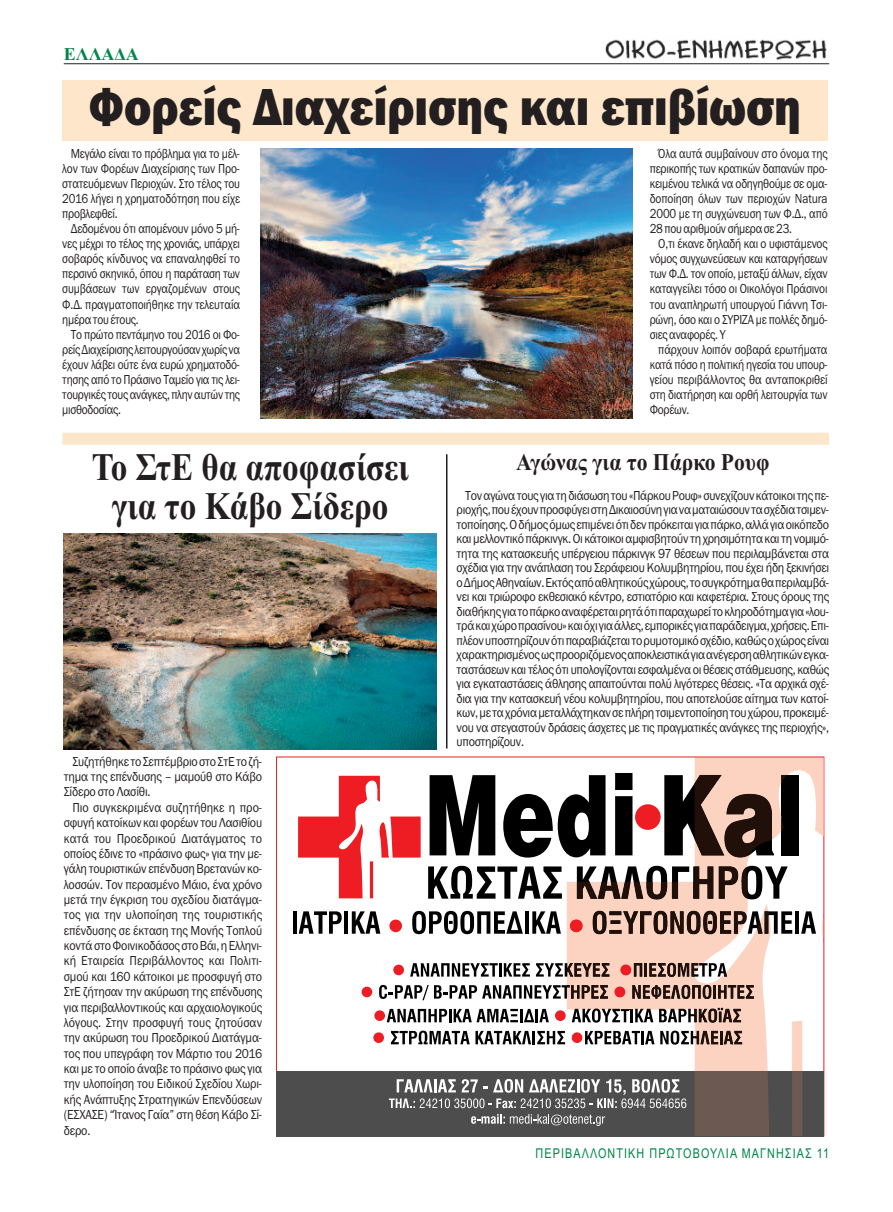
<style>
.page{position:relative;width:893px;height:1212px;background:#fff}
.page>*{position:absolute;margin:0;border:0;box-sizing:border-box;transform-origin:0 0}
.t1{font:800 54px "Franklin Gothic";color:#231f20;scale:.85 1}
.t2{font:700 39px/39px "Times New Roman";color:#231f20;text-align:center;scale:.85 1}
.t3{font:700 24px "Times New Roman";color:#231f20;scale:.9 1}
.t4{font:700 18px "Times New Roman";color:#00854a}
.t5{font:13.5px/15.3px "Franklin Gothic";letter-spacing:-.02em;color:#231f20;text-align:justify;scale:.9 1}
.t6{font:13.5px/15.1px "Franklin Gothic";letter-spacing:-.02em;color:#231f20;text-align:justify;scale:.85 1}
.t7{font:13.5px "Arial";letter-spacing:.1em;color:#00854a;scale:.8 1}
</style>
<div class="page">
<img style="left:605px;top:39px;width:222px;height:21px">
<hr style="left:64px;top:63px;width:765px;height:1px;background:#231f20">
<div style="left:62px;top:433px;width:767px;height:12px;background:#fee6ca"></div>
<div style="left:62px;top:81px;width:766px;height:60px;background:#fee6ca"></div>
<img style="left:260px;top:148px;width:372px;height:270px">
<div style="left:276px;top:1071px;width:548px;height:65px;background:#4d4d4d"></div>
<svg style="left:298px;top:776px;width:123px;height:122px"></svg>
<svg style="left:430px;top:775px;width:65px;height:80px"></svg>
<svg style="left:503px;top:794px;width:64px;height:63px"></svg>
<svg style="left:428px;top:866px;width:134px;height:32px"></svg>
<hr style="left:293px;top:911px;width:4px;height:23px;background:#000">
<svg style="left:299px;top:911px;width:43px;height:23px"></svg>
<hr style="left:344px;top:911px;width:4px;height:23px;background:#000">
<svg style="left:352px;top:911px;width:28px;height:23px"></svg>
<svg style="left:389px;top:919px;width:13px;height:13px"></svg>
<svg style="left:412px;top:911px;width:111px;height:23px"></svg>
<hr style="left:525px;top:911px;width:4px;height:23px;background:#000">
<svg style="left:532px;top:911px;width:29px;height:23px"></svg>
<svg style="left:393px;top:964px;width:11px;height:11px"></svg>
<svg style="left:410px;top:963px;width:120px;height:13px"></svg>
<svg style="left:362px;top:986px;width:10px;height:11px"></svg>
<svg style="left:374px;top:1009px;width:175px;height:13px"></svg>
<svg style="left:555px;top:1010px;width:11px;height:11px"></svg>
<svg style="left:373px;top:1032px;width:11px;height:11px"></svg>
<svg style="left:391px;top:1030px;width:174px;height:14px"></svg>
<svg style="left:389px;top:1079px;width:297px;height:29px"></svg>
<svg style="left:471px;top:1114px;width:134px;height:12px"></svg>
<svg style="left:567px;top:757px;width:257px;height:314px"></svg>
<svg style="left:824px;top:914px;width:1px;height:28px"></svg>
<hr style="left:695px;top:757px;width:129px;height:1px;background:#ee1d23">
<svg style="left:695px;top:1071px;width:107px;height:65px"></svg>
<svg style="left:664px;top:775px;width:110px;height:82px;background:#6d5a51"></svg>
<svg style="left:781px;top:817px;width:3px;height:14px"></svg>
<svg style="left:781px;top:775px;width:6px;height:8px"></svg>
<svg style="left:577px;top:866px;width:136px;height:34px"></svg>
<svg style="left:719px;top:866px;width:69px;height:33px"></svg>
<svg style="left:570px;top:919px;width:13px;height:14px"></svg>
<svg style="left:593px;top:911px;width:199px;height:23px;background:#877167"></svg>
<svg style="left:536px;top:963px;width:73px;height:14px"></svg>
<svg style="left:620px;top:963px;width:107px;height:15px;background:#95766e"></svg>
<svg style="left:379px;top:985px;width:229px;height:15px"></svg>
<svg style="left:614px;top:986px;width:11px;height:12px"></svg>
<svg style="left:632px;top:985px;width:122px;height:15px;background:#866c60"></svg>
<svg style="left:572px;top:1008px;width:81px;height:14px"></svg>
<svg style="left:659px;top:1008px;width:82px;height:15px"></svg>
<svg style="left:572px;top:1030px;width:170px;height:15px"></svg>
<img style="left:64px;top:533px;width:372px;height:216px">
<hr style="left:446px;top:454px;width:1px;height:294px;background:#231f20">
<h3 class="t4" style="left:64px;top:43px;width:77px">ΕΛΛΑΔΑ</h3>
<h1 class="t1" style="left:89px;top:75px;width:839px">Φορείς Διαχείρισης και επιβίωση</h1>
<p class="t6" style="left:62px;top:145px;width:211px;text-indent:9px">Μεγάλο είναι το πρόβλημα για το μέλ&shy;λον των Φορέων Διαχείρισης των Προ&shy;στατευόμενων Περιοχών. Στο τέλος του 2016 λήγει η χρηματοδότηση που είχε προβλεφθεί.</p>
<p class="t6" style="left:62px;top:221px;width:211px;text-indent:9px">Δεδομένου ότι απομένουν μόνο 5 μή&shy;νες μέχρι το τέλος της χρονιάς, υπάρχει σοβαρός κίνδυνος να επαναληφθεί το περσινό σκηνικό, όπου η παράταση των συμβάσεων των εργαζομένων στους Φ.Δ. πραγματοποιήθηκε την τελευταία ημέρα του έτους.</p>
<p class="t6" style="left:62px;top:326px;width:211px;text-indent:9px">Το πρώτο πεντάμηνο του 2016 οι Φο&shy;ρείςΔιαχείρισηςλειτουργούσανχωρίςνα έχουν λάβει ούτε ένα ευρώ χρηματοδό&shy;τησης από το Πράσινο Ταμείο για τις λει&shy;τουργικές τουςανάγκες,πληναυτών της μισθοδοσίας.</p>
<h2 class="t2" style="left:92px;top:447px;width:374px">Το ΣτΕ θα αποφασίσει για το Κάβο Σίδερο</h2>
<p class="t5" style="left:64px;top:753px;width:222px;text-indent:9px">ΣυζητήθηκετοΣεπτέμβριοστοΣτΕτοζή&shy;τημα της επένδυσης – μαμούθ στο Κάβο Σίδερο στο Λασίθι.</p>
<p class="t5" style="left:64px;top:799px;width:222px;text-indent:9px">Πιο συγκεκριμένα συζητήθηκε η προ&shy;σφυγή κατοίκων και φορέων του Λασιθίου κατά του Προεδρικού Διατάγματος το οποίος έδινε το «πράσινο φως» για την με&shy;γάλη τουριστικών επένδυσηΒρετανών κο&shy;λοσσών. Τον περασμένο Μάιο, ένα χρόνο μετά την έγκριση του σχεδίου διατάγμα&shy;τος για την υλοποίηση της τουριστικής επένδυσης σε έκταση της Μονής Τοπλού κοντάστοΦοινικοδάσοςστοΒάι,ηΕλληνι&shy;κή Εταιρεία Περιβάλλοντος και Πολιτι&shy;σμού και 160 κάτοικοι με προσφυγή στο ΣτΕ ζήτησαν την ακύρωση της επένδυσης για περιβαλλοντικούς και αρχαιολογικούς λόγους. Στην προσφυγή τους ζητούσαν την ακύρωση του Προεδρικού Διατάγμα&shy;τος που υπεγράφη τον Μάρτιο του 2016 και με το οποίο άναβε το πράσινο φως για την υλοποίηση του Ειδικού Σχεδίου Χωρι&shy;κής Ανάπτυξης Στρατηγικών Επενδύσεων (ΕΣΧΑΣΕ) “Ίτανος Γαία” στη θέση Κάβο Σί&shy;δερο.</p>
<p class="t6" style="left:650px;top:145px;width:211px;text-indent:9px">Όλα αυτά συμβαίνουν στο όνομα της περικοπής των κρατικών δαπανών προ&shy;κειμένου τελικά να οδηγηθούμε σε ομα&shy;δοποίηση όλων των περιοχών Natura 2000 με τη συγχώνευση των Φ.Δ., από 28 που αριθμούν σήμερα σε 23.</p>
<p class="t6" style="left:650px;top:236px;width:211px;text-indent:9px">Ο,τι έκανε δηλαδή και ο υφιστάμενος νόμος συγχωνεύσεων και καταργήσεων των Φ.Δ. τον οποίο, μεταξύ άλλων, είχαν καταγγείλει τόσο οι Οικολόγοι Πράσινοι του αναπληρωτή υπουργού Γιάννη Τσι&shy;ρώνη, όσο και ο ΣΥΡΙΖΑ με πολλές δημό&shy;σιες αναφορές. Υ</p>
<p class="t6" style="left:650px;top:342px;width:211px;text-indent:9px">πάρχουν λοιπόν σοβαρά ερωτήματα κατά πόσο η πολιτική ηγεσία του υπουρ&shy;γείου περιβάλλοντος θα ανταποκριθεί στη διατήρηση και ορθή λειτουργία των Φορέων.</p>
<h3 class="t3" style="left:516px;top:448px;width:283px">Αγώνας για το Πάρκο Ρουφ</h3>
<p class="t5" style="left:457px;top:488px;width:415px;line-height:14.5px;text-indent:9px">Τοναγώνατους γιατηδιάσωσητου«ΠάρκουΡουφ»συνεχίζουνκάτοικοι τηςπε&shy;ριοχής,πουέχουνπροσφύγειστηΔικαιοσύνηγιαναματαιώσουντασχέδιατσιμεν&shy;τοποίησης.Οδήμοςόμωςεπιμένειότιδενπρόκειταιγιαπάρκο,αλλάγιαοικόπεδο καιμελλοντικόπάρκινγκ.Οι κάτοικοιαμφισβητούν τηχρησιμότητακαι τηνομιμό&shy;τητα της κατασκευής υπέργειου πάρκινγκ 97 θέσεων που περιλαμβάνεται στα σχέδια για την ανάπλαση του Σεράφειου Κολυμβητηρίου, που έχει ήδη ξεκινήσει οΔήμοςΑθηναίων.Εκτόςαπόαθλητικούςχώρους,τοσυγκρότημαθαπεριλαμβά&shy;νει και τριώροφο εκθεσιακό κέντρο, εστιατόριο και καφετέρια. Στους όρους της διαθήκηςγιατοπάρκοαναφέρεταιρητάότιπαραχωρείτοκληροδότημαγια«λου&shy;τράκαιχώροπρασίνου»καιόχιγιαάλλες,εμπορικέςγιαπαράδειγμα,χρήσεις.Επι&shy;πλέονυποστηρίζουνότιπαραβιάζεταιτορυμοτομικόσχέδιο,καθώςοχώροςείναι χαρακτηρισμένοςωςπροοριζόμενοςαποκλειστικάγιαανέγερσηαθλητικώνεγκα&shy;ταστάσεων και τέλος ότι υπολογίζονται εσφαλμένα οι θέσεις στάθμευσης, καθώς για εγκαταστάσεις άθλησης απαιτούνται πολύ λιγότερες θέσεις. «Τα αρχικά σχέ&shy;δια για την κατασκευή νέου κολυμβητηρίου, που αποτελούσε αίτημα των κατοί&shy;κων,μεταχρόνιαμεταλλάχτηκανσεπλήρητσιμεντοποίησητουχώρου,προκειμέ&shy;νου να στεγαστούν δράσεις άσχετες με τις πραγματικές ανάγκες της περιοχής», υποστηρίζουν.</p>
<p class="t7" style="left:536px;top:1145px;width:368px">ΠΕΡΙΒΑΛΛΟΝΤΙΚΗ ΠΡΩΤΟΒΟΥΛΙΑ ΜΑΓΝΗΣΙΑΣ 11</p>
</div>
